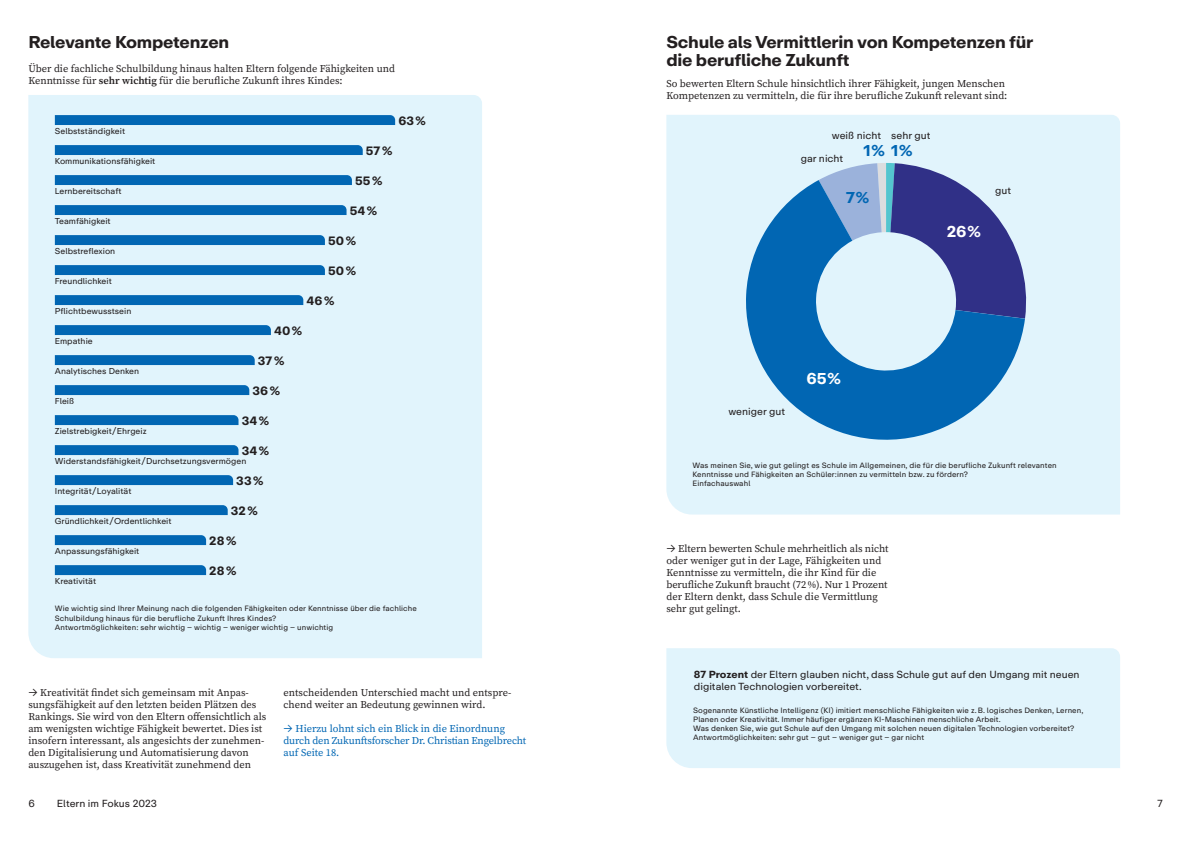
<style>
.page{position:relative;width:1191px;height:842px;background:#fff}
.page>*{position:absolute;margin:0;border:0;box-sizing:border-box;transform-origin:0 0}
.Überschrift_2{font:700 17px/18px "Koerber Repro";letter-spacing:-.015em;color:#231f20}
.Überschrift{font:700 17px "Koerber Repro";letter-spacing:-.02em;color:#231f20}
.Bildunterschriften{font:700 15.6px "Koerber Repro";color:#0166b3}
.Bildunterschriften-2{font:700 15.6px "Koerber Repro";color:#fff}
.Bildunterschriften-3{font:700 12px "Koerber Repro";color:#231f20}
.Fließtext{font:10.4px/12px "Source Serif Pro";color:#231f20}
.Überschrift-2{font:10.4px/12px "Source Serif Pro";color:#231f20}
.Fließtext-2{font:10.4px/12px "Source Serif Pro";letter-spacing:-.015em;color:#0166b3}
.Fließtext-3{font:10.2px/12px "Koerber Repro";color:#231f20}
.Bildunterschriften-4{font:10.2px "Koerber Repro";color:#231f20}
.Bildunterschriften-5{font:8.5px "Koerber Repro";color:#231f20}
.Fußnoten{font:7.7px/9.2px "Koerber Repro";letter-spacing:.01em;color:#231f20}
.s1{font-weight:600}
.s2{font-family:"Koerber Repro Screen";font-size:10.2px}
.s3{font-weight:700}
</style>
<div class="page">
<div style="left:666px;top:648px;width:454px;height:120px;background:#e1f4fc"></div>
<div style="left:666px;top:115px;width:454px;height:399px;background:#e1f4fc"></div>
<svg style="left:818px;top:163px;width:209px;height:156px;background:#b1c4df"></svg>
<svg style="left:745px;top:180px;width:280px;height:261px;background:#6799cb"></svg>
<div style="left:28px;top:95px;width:454px;height:563px;background:#e1f4fc"></div>
<svg style="left:55px;top:115px;width:340px;height:10px;background:#0367b3"></svg>
<svg style="left:55px;top:145px;width:308px;height:10px;background:#0367b3"></svg>
<svg style="left:55px;top:175px;width:297px;height:10px;background:#0367b3"></svg>
<svg style="left:55px;top:205px;width:291px;height:10px;background:#0367b3"></svg>
<svg style="left:55px;top:235px;width:270px;height:10px;background:#0367b3"></svg>
<svg style="left:55px;top:265px;width:270px;height:10px;background:#0367b3"></svg>
<svg style="left:55px;top:295px;width:248px;height:10px;background:#0367b3"></svg>
<svg style="left:55px;top:325px;width:216px;height:10px;background:#0468b4"></svg>
<svg style="left:55px;top:355px;width:200px;height:10px;background:#0468b4"></svg>
<svg style="left:55px;top:385px;width:194px;height:10px;background:#0468b4"></svg>
<svg style="left:55px;top:415px;width:183px;height:10px;background:#0468b4"></svg>
<svg style="left:55px;top:445px;width:183px;height:10px;background:#0468b4"></svg>
<svg style="left:55px;top:475px;width:178px;height:10px;background:#0468b4"></svg>
<svg style="left:55px;top:505px;width:173px;height:10px;background:#0568b4"></svg>
<svg style="left:55px;top:535px;width:151px;height:10px;background:#0468b4"></svg>
<svg style="left:55px;top:565px;width:151px;height:10px;background:#0568b4"></svg>
<p class="Überschrift" style="left:28px;top:31px;width:202px">Relevante Kompetenzen</p>
<p class="Überschrift-2" style="left:28px;top:63px;width:368px">Über die fachliche Schulbildung hinaus halten Eltern folgende Fähigkeiten und<br>Kenntnisse für <span class="s1">sehr wichtig</span> für die berufliche Zukunft ihres Kindes:</p>
<p class="Bildunterschriften-5" style="left:55px;top:126px;width:72px">Selbstständigkeit</p>
<p class="Bildunterschriften-5" style="left:55px;top:156px;width:102px">Kommunikationsfähigkeit</p>
<p class="Bildunterschriften-5" style="left:55px;top:186px;width:68px">Lernbereitschaft</p>
<p class="Bildunterschriften-5" style="left:55px;top:216px;width:57px">Teamfähigkeit</p>
<p class="Bildunterschriften-5" style="left:55px;top:246px;width:62px">Selbstreflexion</p>
<p class="Bildunterschriften-5" style="left:55px;top:276px;width:58px">Freundlichkeit</p>
<p class="Bildunterschriften-5" style="left:55px;top:306px;width:78px">Pflichtbewusstsein</p>
<p class="Bildunterschriften-5" style="left:55px;top:336px;width:39px">Empathie</p>
<p class="Bildunterschriften-5" style="left:55px;top:366px;width:86px">Analytisches Denken</p>
<p class="Bildunterschriften-5" style="left:55px;top:396px;width:21px">Fleiß</p>
<p class="Bildunterschriften-5" style="left:55px;top:426px;width:93px">Zielstrebigkeit / Ehrgeiz</p>
<p class="Bildunterschriften-3" style="left:398px;top:113px;width:29px">63 %</p>
<p class="Bildunterschriften-3" style="left:366px;top:143px;width:28px">57 %</p>
<p class="Bildunterschriften-3" style="left:355px;top:173px;width:29px">55 %</p>
<p class="Bildunterschriften-3" style="left:350px;top:203px;width:29px">54 %</p>
<p class="Bildunterschriften-3" style="left:328px;top:233px;width:29px">50 %</p>
<p class="Bildunterschriften-3" style="left:328px;top:263px;width:29px">50 %</p>
<p class="Bildunterschriften-3" style="left:306px;top:293px;width:29px">46 %</p>
<p class="Bildunterschriften-3" style="left:274px;top:323px;width:30px">40 %</p>
<p class="Bildunterschriften-3" style="left:258px;top:353px;width:28px">37 %</p>
<p class="Bildunterschriften-3" style="left:252px;top:383px;width:29px">36 %</p>
<p class="Bildunterschriften-3" style="left:242px;top:413px;width:29px">34 %</p>
<p class="Bildunterschriften-3" style="left:242px;top:443px;width:29px">34 %</p>
<p class="Bildunterschriften-5" style="left:55px;top:456px;width:193px">Widerstandsfähigkeit / Durchsetzungsvermögen</p>
<p class="Bildunterschriften-3" style="left:236px;top:473px;width:29px">33 %</p>
<p class="Bildunterschriften-5" style="left:55px;top:486px;width:78px">Integrität / Loyalität</p>
<p class="Bildunterschriften-3" style="left:231px;top:503px;width:28px">32 %</p>
<p class="Bildunterschriften-5" style="left:55px;top:516px;width:118px">Gründlichkeit / Ordentlichkeit</p>
<p class="Bildunterschriften-3" style="left:209px;top:533px;width:29px">28 %</p>
<p class="Bildunterschriften-5" style="left:55px;top:546px;width:86px">Anpassungsfähigkeit</p>
<p class="Bildunterschriften-3" style="left:209px;top:563px;width:29px">28 %</p>
<p class="Bildunterschriften-5" style="left:55px;top:576px;width:43px">Kreativität</p>
<p class="Fußnoten" style="left:55px;top:604px;width:363px">Wie wichtig sind Ihrer Meinung nach die folgenden Fähigkeiten oder Kenntnisse über die fachliche<br>Schulbildung hinaus für die berufliche Zukunft Ihres Kindes?</p>
<p class="Fußnoten" style="left:55px;top:622px;width:280px">Antwortmöglichkeiten: sehr wichtig – wichtig – weniger wichtig – unwichtig</p>
<p class="Fließtext" style="left:28px;top:687px;width:239px"><span class="s2">→</span> Kreativität findet sich gemeinsam mit Anpas&shy;sungsfähigkeit auf den letzten beiden Plätzen des Rankings. Sie wird von den Eltern offensichtlich als am wenigsten wichtige Fähigkeit bewertet. Dies ist insofern interessant, als angesichts der zunehmen&shy;den Digitalisierung und Automatisierung davon auszugehen ist, dass Kreativität zunehmend den</p>
<p class="Fließtext" style="left:283px;top:687px;width:229px">entscheidenden Unterschied macht und entspre&shy;chend weiter an Bedeutung gewinnen wird.</p>
<p class="Fließtext-2" style="left:283px;top:723px;width:244px"><span class="s2">→</span> Hierzu lohnt sich ein Blick in die Einordnung durch den Zukunftsforscher Dr. Christian Engelbrecht auf Seite 18.</p>
<p class="Überschrift_2" style="left:666px;top:33px;width:368px">Schule als Vermittlerin von Kompetenzen für die berufliche Zukunft</p>
<p class="Fließtext" style="left:666px;top:77px;width:342px">So bewerten Eltern Schule hinsichtlich ihrer Fähigkeit, jungen Menschen<br>Kompetenzen zu vermitteln, die für ihre berufliche Zukunft relevant sind:</p>
<p class="Bildunterschriften-4" style="left:831px;top:129px;width:51px">weiß nicht</p>
<p class="Bildunterschriften-4" style="left:891px;top:129px;width:41px">sehr gut</p>
<p class="Bildunterschriften-4" style="left:800px;top:152px;width:44px">gar nicht</p>
<p class="Bildunterschriften" style="left:863px;top:140px;width:51px">1 % 1 %</p>
<p class="Bildunterschriften" style="left:846px;top:187px;width:25px">7 %</p>
<p class="Bildunterschriften-2" style="left:946px;top:221px;width:36px">26%</p>
<p class="Bildunterschriften-4" style="left:995px;top:184px;width:17px">gut</p>
<p class="Bildunterschriften-4" style="left:728px;top:405px;width:58px">weniger gut</p>
<p class="Bildunterschriften-2" style="left:806px;top:368px;width:36px">65%</p>
<p class="Fußnoten" style="left:692px;top:460px;width:365px">Was meinen Sie, wie gut gelingt es Schule im Allgemeinen, die für die berufliche Zukunft relevanten<br>Kenntnisse und Fähigkeiten an Schüler:innen zu vermitteln bzw. zu fördern?</p>
<p class="Fußnoten" style="left:692px;top:479px;width:59px">Einfachauswahl</p>
<p class="Fließtext" style="left:666px;top:543px;width:224px"><span class="s2">→</span> Eltern bewerten Schule mehrheitlich als nicht oder weniger gut in der Lage, Fähigkeiten und Kenntnisse zu vermitteln, die ihr Kind für die berufliche Zukunft braucht (72%). Nur 1 Prozent der Eltern denkt, dass Schule die Vermittlung sehr gut gelingt.</p>
<p class="Fließtext-3" style="left:694px;top:668px;width:387px"><span class="s3">87 Prozent</span> der Eltern glauben nicht, dass Schule gut auf den Umgang mit neuen digitalen Technologien vorbereitet.</p>
<p class="Fußnoten" style="left:693px;top:706px;width:392px">Sogenannte Künstliche Intelligenz (KI) imitiert menschliche Fähigkeiten wie z. B. logisches Denken, Lernen,<br>Planen oder Kreativität. Immer häufiger ergänzen KI-Maschinen menschliche Arbeit.<br>Was denken Sie, wie gut Schule auf den Umgang mit solchen neuen digitalen Technologien vorbereitet?</p>
<p class="Fußnoten" style="left:693px;top:733px;width:232px">Antwortmöglichkeiten: sehr gut – gut – weniger gut – gar nicht</p>
<p class="Fließtext-3" style="left:28px;top:798px;width:8px">6</p>
<p class="Fließtext-3" style="left:57px;top:798px;width:102px">Eltern im Fokus 2023</p>
<p class="Fließtext-3" style="left:1157px;top:798px;width:7px">7</p>
</div>
